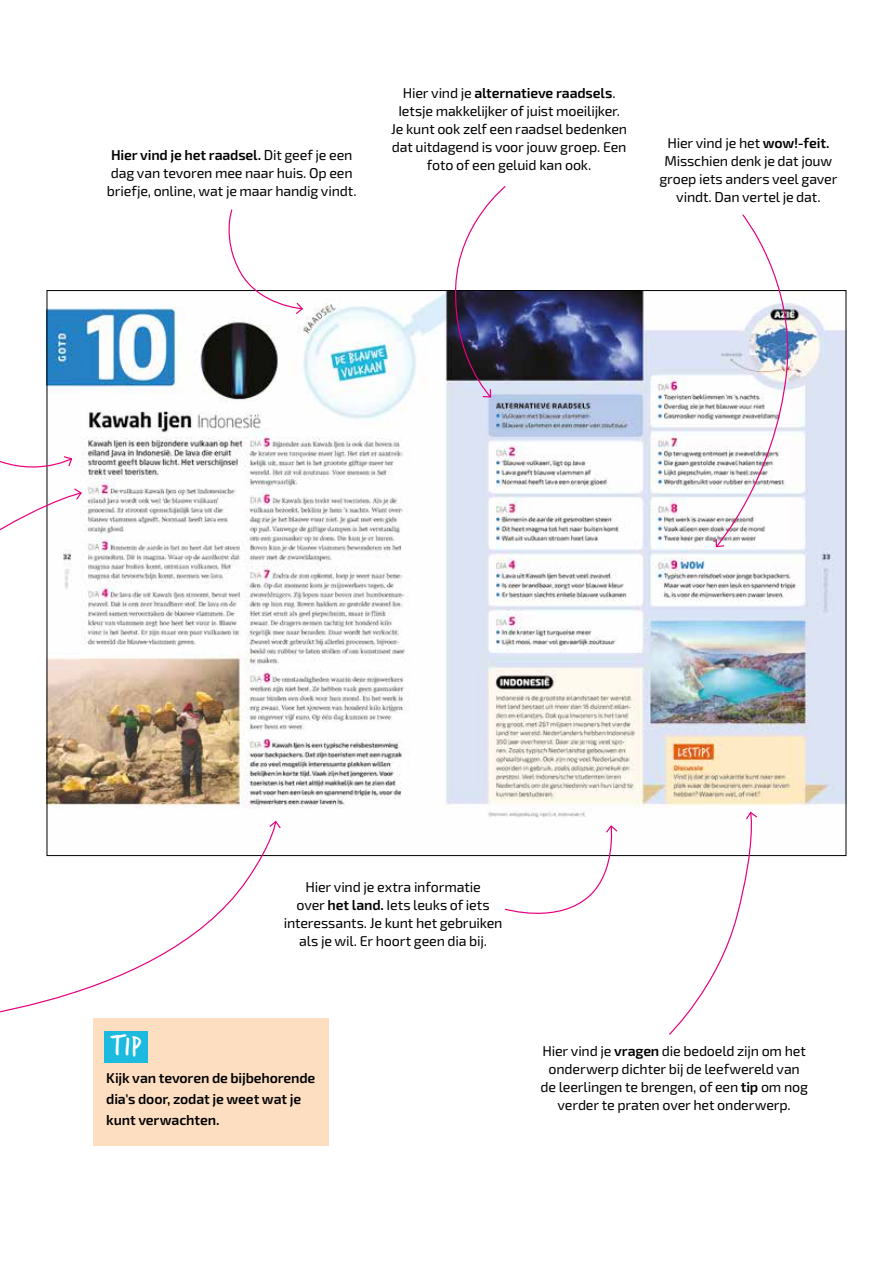
<style>
.page{position:relative;width:893px;height:1263px;background:#fff}
.page>*{position:absolute;margin:0;border:0;box-sizing:border-box;transform-origin:0 0}
.t1{font:30px "Verveine";color:#fff}
.t2{font:14.25px/18px "Exo 2.0";letter-spacing:-.015em;color:#000;text-align:center}
.t3{font:600 14.25px/21px "Exo 2.0";letter-spacing:-.01em;color:#000}
.s1{font-weight:600}
</style>
<div class="page">
<img style="left:49px;top:292px;width:795px;height:525px">
<svg style="left:220px;top:209px;width:84px;height:106px"></svg>
<svg style="left:453px;top:186px;width:54px;height:212px"></svg>
<svg style="left:715px;top:214px;width:83px;height:334px"></svg>
<svg style="left:0;top:397px;width:73px;height:83px"></svg>
<svg style="left:0;top:487px;width:83px;height:226px"></svg>
<svg style="left:0;top:820px;width:277px;height:206px"></svg>
<svg style="left:268px;top:820px;width:13px;height:9px"></svg>
<svg style="left:668px;top:811px;width:90px;height:224px"></svg>
<svg style="left:504px;top:825px;width:115px;height:89px"></svg>
<div style="left:94px;top:1018px;width:235px;height:128px;background:#fddec1"></div>
<div style="left:104px;top:1031px;width:44px;height:32px;background:#1dbadf"></div>
<p class="t2" style="left:107px;top:146px;width:251px;text-align:left"><span class="s1">Hier vind je het raadsel.</span> Dit geef je een dag van tevoren mee naar huis. Op een briefje, online, wat je maar handig vindt.</p>
<p class="t2" style="left:391px;top:84px;width:237px">Hier vind je <span class="s1">alternatieve raadsels</span>.<br>Ietsje makkelijker of juist moeilijker.<br>Je kunt ook zelf een raadsel bedenken dat uitdagend is voor jouw groep. Een foto of een geluid kan ook.</p>
<p class="t2" style="left:659px;top:134px;width:180px">Hier vind je het <span class="s1">wow!-feit.<br></span>Misschien denk je dat jouw groep iets anders veel gaver vindt. Dan vertel je dat.</p>
<p class="t2" style="left:284px;top:878px;width:220px">Hier vind je extra informatie<br>over <span class="s1">het land.</span> Iets leuks of iets interessants. Je kunt het gebruiken als je wil. Er hoort geen dia bij.</p>
<h1 class="t1" style="left:111px;top:1025px;width:33px">TIP</h1>
<p class="t3" style="left:106px;top:1068px;width:211px">Kijk van tevoren de bijbehorende dia's door, zodat je weet wat je kunt verwachten.</p>
<p class="t2" style="left:540px;top:1042px;width:269px">Hier vind je <span class="s1">vragen</span> die bedoeld zijn om het onderwerp dichter bij de leefwereld van de leerlingen te brengen, of een <span class="s1">tip</span> om nog verder te praten over het onderwerp.</p>
</div>
